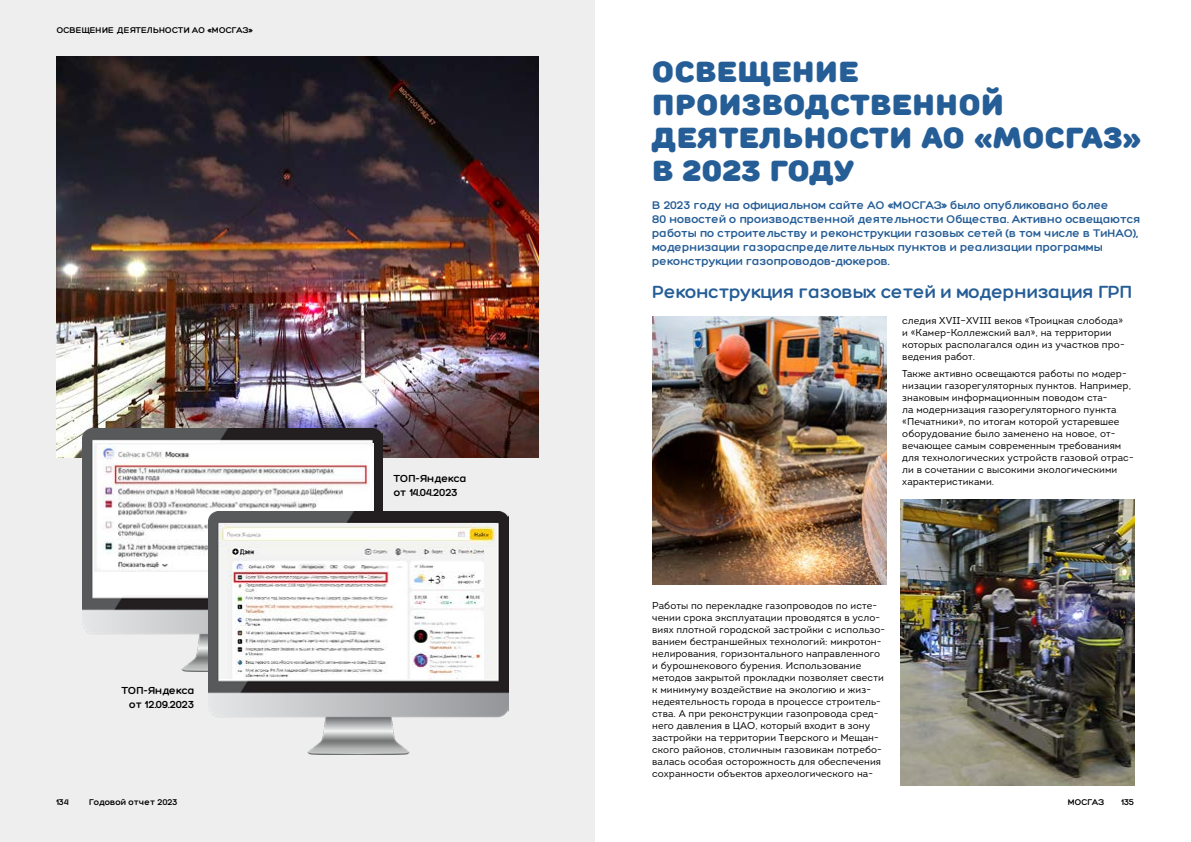
<style>
.page{position:relative;width:1191px;height:842px;background:#fff}
.page>*{position:absolute;margin:0;border:0;box-sizing:border-box;transform-origin:0 0}
.t1{font:900 29px/33px "Rounds";letter-spacing:.025em;color:#255d96}
.t2{font:700 19px "Hero";letter-spacing:-.01em;color:#255d96}
.t3{font:700 12px/14px "Hero";color:#255d96}
.t4{font:700 11px/14px "Hero";color:#000}
.t5{font:10px/12px "Intro";letter-spacing:.01em;color:#000}
.t6{font:700 9px "Hero";letter-spacing:.01em;color:#000}
</style>
<div class="page">
<div style="left:0;top:0;width:594px;height:842px;background:#eee"></div>
<img style="left:57px;top:57px;width:482px;height:400px">
<img style="left:83px;top:428px;width:300px;height:243px">
<div style="left:95px;top:443px;width:279px;height:152px;background:#fff"></div>
<img style="left:95px;top:443px;width:278px;height:128px">
<img style="left:209px;top:511px;width:300px;height:243px">
<img style="left:220px;top:523px;width:276px;height:155px">
<img style="left:652px;top:316px;width:234px;height:268px">
<img style="left:900px;top:499px;width:234px;height:286px">
<p class="t6" style="left:57px;top:25px;width:197px">ОСВЕЩЕНИЕ ДЕЯТЕЛЬНОСТИ АО «МОСГАЗ»</p>
<p class="t4" style="left:122px;top:684px;width:74px;text-align:right">ТОП-Яндекса от 12.09.2023</p>
<p class="t4" style="left:394px;top:472px;width:74px">ТОП-Яндекса от 14.04.2023</p>
<h1 class="t1" style="left:652px;top:53px;width:490px">ОСВЕЩЕНИЕ<br>ПРОИЗВОДСТВЕННОЙ<br>ДЕЯТЕЛЬНОСТИ АО «МОСГАЗ»<br>В 2023 ГОДУ</h1>
<p class="t3" style="left:652px;top:198px;width:489px">В 2023 году на официальном сайте АО «МОСГАЗ» было опубликовано более<br>80 новостей о производственной деятельности Общества. Активно освещаются работы по строительству и реконструкции газовых сетей (в том числе в ТиНАО), модернизации газораспределительных пунктов и реализации программы реконструкции газопроводов-дюкеров.</p>
<h2 class="t2" style="left:652px;top:282px;width:482px">Реконструкция газовых сетей и модернизация ГРП</h2>
<p class="t5" style="left:902px;top:314px;width:224px">следия XVII–XVIII веков «Троицкая слобода» и «Камер-Коллежский вал», на территории которых располагался один из участков про&shy;ведения работ.</p>
<p class="t5" style="left:902px;top:368px;width:233px">Также активно освещаются работы по модер&shy;низации газорегуляторных пунктов. Например, знаковым информационным поводом ста-<br>ла модернизация газорегуляторного пункта «Печатники», по итогам которой устаревшее оборудование было заменено на новое, от&shy;вечающее самым современным требованиям для технологических устройств газовой отрас&shy;ли в сочетании с высокими экологическими характеристиками.</p>
<p class="t5" style="left:652px;top:599px;width:234px">Работы по перекладке газопроводов по исте&shy;чении срока эксплуатации проводятся в усло&shy;виях плотной городской застройки с использо&shy;ванием бестраншейных технологий: микротон&shy;нелирования, горизонтального направленного и бурошнекового бурения. Использование методов закрытой прокладки позволяет свести к минимуму воздействие на экологию и жиз&shy;недеятельность города в процессе строитель&shy;ства. А при реконструкции газопровода сред&shy;него давления в ЦАО, который входит в зону застройки на территории Тверского и Мещан&shy;ского районов, столичным газовикам потребо&shy;валась особая осторожность для обеспечения сохранности объектов археологического на-</p>
<p class="t6" style="left:56px;top:797px;width:14px">134</p>
<p class="t6" style="left:89px;top:797px;width:90px">Годовой отчет 2023</p>
<p class="t6" style="left:1067px;top:797px;width:38px">МОСГАЗ</p>
<p class="t6" style="left:1121px;top:797px;width:15px">135</p>
</div>
